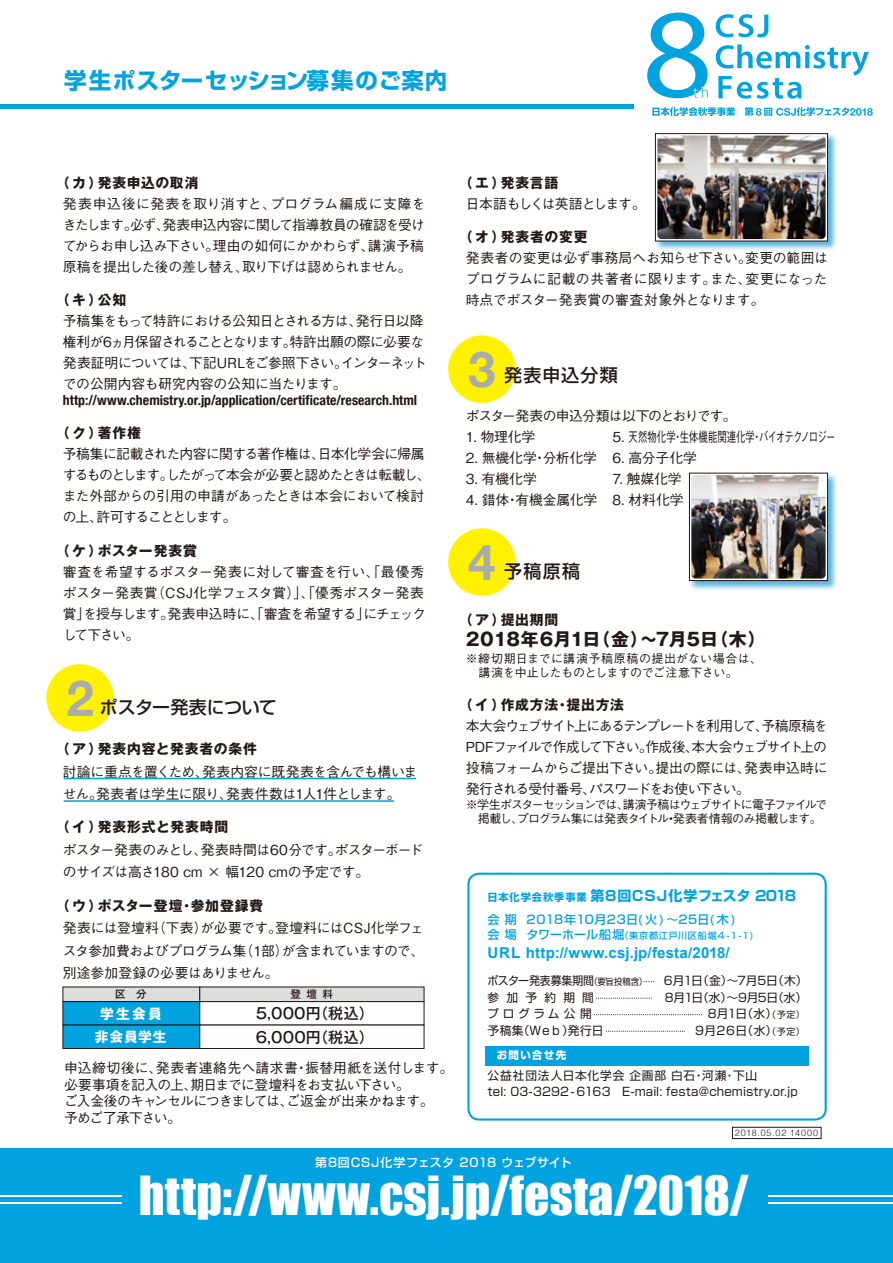
<style>
.page{position:relative;width:893px;height:1263px;background:#fff}
.page>*{position:absolute;margin:0;border:0;box-sizing:border-box;transform-origin:0 0}
.t1{font:49.5px "Impact";letter-spacing:.005em;color:#fff}
.t2{font:700 49.5px "Helvetica Neue";color:#aaabab}
.t3{font:700 22.5px "Shin Go Pro";letter-spacing:.02em;color:#00a3df}
.t4{font:700 18px "Gothic MB101 Pro";letter-spacing:-.01em;color:#221815}
.t5{font:500 18px "Shin Go Pro";letter-spacing:.03em;color:#221815}
.t6{font:500 18px "Shin Go Pro";letter-spacing:-.01em;color:#221815}
.t7{font:700 15px "Arial";letter-spacing:.015em;color:#00a3df}
.t8{font:500 15px "Gothic MB101 Pro";letter-spacing:.015em;color:#221815}
.t9{font:700 13.95px "Shin Go Pro";letter-spacing:.05em;color:#00a3df}
.t10{font:500 13.8px/21px "Gothic BBB Pro";letter-spacing:-.04em;color:#221815}
.t11{font:700 13.8px "Gothic MB101 Pro";letter-spacing:.06em;color:#221815}
.t12{font:500 13.8px/21px "Gothic BBB Pro";letter-spacing:-.065em;color:#221815}
.t13{font:500 13.8px/21px "Gothic BBB Pro";letter-spacing:-.02em;color:#221815}
.t14{font:700 condensed 13.8px "Helvetica Neue";color:#221815}
.t15{font:500 13.8px "Gothic BBB Pro";letter-spacing:-.015em;color:#221815}
.t16{font:500 13.8px "Gothic BBB Pro";letter-spacing:-.06em;color:#221815}
.t17{font:500 13.8px "Gothic BBB Pro";letter-spacing:-.075em;color:#221815}
.t18{font:500 13.8px "Gothic BBB Pro";letter-spacing:-.005em;color:#221815}
.t19{font:500 13.8px "Gothic BBB Pro";letter-spacing:-.01em;color:#221815}
.t20{font:700 13.8px "Gothic MB101 Pro";letter-spacing:.07em;color:#fff}
.t21{font:500 12px/14.4px "Gothic BBB Pro";letter-spacing:-.095em;color:#221815;text-align:center}
.t22{font:500 12px/14.4px "Gothic BBB Pro";letter-spacing:.005em;color:#221815}
.t23{font:500 12px "Shin Go Pro";letter-spacing:.035em;color:#00a3df}
.t24{font:500 12px "Shin Go Pro";letter-spacing:.045em;color:#fff}
.t25{font:11.7px/16.5px "Shin Go Pro";letter-spacing:.015em;color:#221815}
.t26{font:11.7px "Shin Go Pro";letter-spacing:-.015em;color:#221815;scale:.93 1}
.t27{font:11.7px "Shin Go Pro";letter-spacing:-.015em;color:#221815}
.t28{font:11.7px "Shin Go Pro";letter-spacing:-.045em;color:#221815}
.t29{font:11.7px "Shin Go Pro";letter-spacing:.33em;color:#221815}
.t30{font:700 10.5px "Shin Go Pro";letter-spacing:.13em;color:#fff}
.t31{font:500 10.5px "Gothic MB101 Pro";color:#221815}
.t32{font:500 9px "Shin Go Pro";letter-spacing:.095em;color:#00a3df}
.t33{font:300 9px "Helvetica";letter-spacing:.1em;color:#221815}
.s1{font-size:10.2px}
.s2{font-size:12px}
.s3{font-size:9px}
</style>
<div class="page">
<div style="left:0;top:1148px;width:893px;height:115px;background:#00a3df"></div>
<svg style="left:652px;top:107px;width:83px;height:9px"></svg>
<svg style="left:745px;top:107px;width:128px;height:9px"></svg>
<svg style="left:716px;top:14px;width:52px;height:23px"></svg>
<svg style="left:716px;top:44px;width:153px;height:55px"></svg>
<svg style="left:647px;top:13px;width:61px;height:85px"></svg>
<hr style="left:0;top:104px;width:634px;height:4px;background:#00a3df">
<div style="left:467px;top:873px;width:360px;height:247px;border:2px solid #00a3df;border-radius:11px"></div>
<div style="left:46px;top:664px;width:68px;height:68px;background:#fff100;border-radius:50%"></div>
<div style="left:448px;top:335px;width:68px;height:68px;background:#fff100;border-radius:50%"></div>
<div style="left:448px;top:528px;width:68px;height:68px;background:#fff100;border-radius:50%"></div>
<div style="left:485px;top:1046px;width:324px;height:19px;background:#00a3df"></div>
<svg style="left:596px;top:998px;width:56px;height:1px"></svg>
<svg style="left:594px;top:1014px;width:108px;height:1px"></svg>
<svg style="left:606px;top:1031px;width:79px;height:1px"></svg>
<div style="left:732px;top:1127px;width:89px;height:12px;border:1px solid #221815"></div>
<div style="left:62px;top:986px;width:138px;height:16px;background:#dcdddd"></div>
<div style="left:62px;top:1001px;width:138px;height:24px;background:#00a3df;border:1px solid #221815"></div>
<div style="left:62px;top:1025px;width:138px;height:24px;background:#00a3df;border:1px solid #221815"></div>
<div style="left:199px;top:986px;width:225px;height:16px;background:#dcdddd"></div>
<div style="left:199px;top:1001px;width:225px;height:24px;background:#fff;border:1px solid #221815"></div>
<div style="left:199px;top:1025px;width:225px;height:24px;background:#fff;border:1px solid #221815"></div>
<hr style="left:768px;top:1195px;width:125px;height:1px;background:#fff">
<hr style="left:768px;top:1202px;width:125px;height:1px;background:#fff">
<hr style="left:0;top:1195px;width:121px;height:1px;background:#fff">
<hr style="left:0;top:1202px;width:121px;height:1px;background:#fff">
<hr style="left:64px;top:778px;width:352px;height:1px;background:#00a3df">
<hr style="left:64px;top:800px;width:330px;height:2px;background:#00a3df">
<img style="left:654px;top:133px;width:183px;height:117px">
<svg style="left:655px;top:133px;width:173px;height:108px"></svg>
<img style="left:657px;top:136px;width:169px;height:103px">
<img style="left:688px;top:472px;width:149px;height:118px">
<svg style="left:689px;top:473px;width:139px;height:108px"></svg>
<img style="left:691px;top:475px;width:135px;height:104px">
<h2 class="t3" style="left:64px;top:63px;width:385px">学生ポスターセッション募集のご案内</h2>
<p class="t11" style="left:56px;top:171px;width:144px">（カ）発表申込の取消</p>
<p class="t10" style="left:63px;top:191px;width:364px;text-align:justify">発表申込後に発表を取り消すと、プログラム編成に支障をきたします。必ず、発表申込内容に関して指導教員の確認を受けてからお申し込み下さい。理由の如何にかかわらず、講演予稿原稿を提出した後の差し替え、取り下げは認められません。</p>
<p class="t11" style="left:56px;top:288px;width:72px">（キ）公知</p>
<p class="t10" style="left:63px;top:308px;width:365px">予稿集をもって特許における公知日とされる方は、発行日以降権利が6ヵ月保留されることとなります。特許出願の際に必要な発表証明については、下記URLをご参照下さい。インターネットでの公開内容も研究内容の公知に当たります。</p>
<p class="t14" style="left:63px;top:392px;width:356px">http://www.chemistry.or.jp/application/certificate/research.html</p>
<p class="t11" style="left:56px;top:422px;width:87px">（ク）著作権</p>
<p class="t12" style="left:63px;top:442px;width:370px">予稿集に記載された内容に関する著作権は、日本化学会に帰属するものとします。したがって本会が必要と認めたときは転載し、また外部からの引用の申請があったときは本会において検討の上、許可することとします。</p>
<p class="t11" style="left:56px;top:539px;width:143px">（ケ）ポスター発表賞</p>
<p class="t13" style="left:63px;top:559px;width:364px">審査を希望するポスター発表に対して審査を行い、「最優秀ポスター発表賞（CSJ化学フェスタ賞）」、「優秀ポスター発表賞」を授与します。発表申込時に、「審査を希望する」にチェックして下さい。</p>
<h1 class="t2" style="left:66px;top:667px;width:29px">2</h1>
<h3 class="t6" style="left:62px;top:692px;width:216px">　　ポスター発表について</h3>
<p class="t11" style="left:56px;top:738px;width:203px">（ア）発表内容と発表者の条件</p>
<p class="t10" style="left:63px;top:759px;width:356px;line-height:22.5px">討論に重点を置くため、発表内容に既発表を含んでも構いません。発表者は学生に限り、発表件数は1人1件とします。</p>
<p class="t11" style="left:56px;top:816px;width:174px">（イ）発表形式と発表時間</p>
<p class="t10" style="left:63px;top:837px;width:362px;line-height:22.5px">ポスター発表のみとし、発表時間は60分です。ポスターボードのサイズは高さ180 cm × 幅120 cmの予定です。</p>
<p class="t11" style="left:56px;top:894px;width:209px">（ウ）ポスター登壇・参加登録費</p>
<p class="t10" style="left:63px;top:915px;width:363px;line-height:22.5px;text-align:justify">発表には登壇料（下表）が必要です。登壇料にはCSJ化学フェスタ参加費およびプログラム集（1部）が含まれていますので、別途参加登録の必要はありません。</p>
<p class="t31" style="left:115px;top:985px;width:33px">区　分</p>
<p class="t31" style="left:291px;top:985px;width:44px">登壇料</p>
<p class="t20" style="left:100px;top:1002px;width:63px">学生会員</p>
<p class="t8" style="left:256px;top:1001px;width:120px">5,000円（税込）</p>
<p class="t20" style="left:95px;top:1025px;width:73px">非会員学生</p>
<p class="t8" style="left:256px;top:1024px;width:120px">6,000円（税込）</p>
<p class="t10" style="left:64px;top:1058px;width:391px;line-height:16.5px">申込締切後に、発表者連絡先へ請求書・振替用紙を送付します。必要事項を記入の上、期日までに登壇料をお支払い下さい。<br>ご入金後のキャンセルにつきましては、ご返金が出来かねます。<br>予めご了承下さい。</p>
<p class="t11" style="left:459px;top:171px;width:101px">（エ）発表言語</p>
<p class="t17" style="left:466px;top:192px;width:181px">日本語もしくは英語とします。</p>
<p class="t11" style="left:459px;top:225px;width:130px">（オ）発表者の変更</p>
<p class="t10" style="left:466px;top:245px;width:364px;text-align:justify">発表者の変更は必ず事務局へお知らせ下さい。変更の範囲はプログラムに記載の共著者に限ります。また、変更になった時点でポスター発表賞の審査対象外となります。</p>
<h1 class="t2" style="left:468px;top:339px;width:29px">3</h1>
<h3 class="t5" style="left:466px;top:360px;width:153px">　　発表申込分類</h3>
<p class="t16" style="left:466px;top:404px;width:272px">ポスター発表の申込分類は以下のとおりです。</p>
<p class="t10" style="left:466px;top:424px;width:71px">1. 物理化学</p>
<p class="t18" style="left:466px;top:446px;width:133px">2. 無機化学・分析化学</p>
<p class="t10" style="left:466px;top:466px;width:72px">3. 有機化学</p>
<p class="t19" style="left:466px;top:488px;width:133px">4. 錯体・有機金属化学</p>
<p class="t15" style="left:613px;top:425px;width:224px">5. 天然物化学・生体機能関連化学・バイオテクノロジー</p>
<p class="t10" style="left:613px;top:445px;width:86px">6. 高分子化学</p>
<p class="t10" style="left:613px;top:466px;width:70px">7. 触媒化学</p>
<p class="t10" style="left:613px;top:487px;width:73px">8. 材料化学</p>
<h1 class="t2" style="left:468px;top:531px;width:29px">4</h1>
<h3 class="t5" style="left:466px;top:556px;width:115px">　　予稿原稿</h3>
<p class="t11" style="left:459px;top:608px;width:101px">（ア）提出期間</p>
<h3 class="t4" style="left:466px;top:624px;width:301px">2018年6月1日（金）～7月5日（木）</h3>
<p class="t22" style="left:466px;top:650px;width:298px">※締切期日までに講演予稿原稿の提出がない場合は、　講演を中止したものとしますのでご注意下さい。</p>
<p class="t11" style="left:459px;top:694px;width:167px">（イ）作成方法・提出方法</p>
<p class="t10" style="left:466px;top:714px;width:363px;text-align:justify">本大会ウェブサイト上にあるテンプレートを利用して、予稿原稿をPDFファイルで作成して下さい。作成後、本大会ウェブサイト上の投稿フォームからご提出下さい。提出の際には、発表申込時に発行される受付番号、パスワードをお使い下さい。</p>
<p class="t21" style="left:466px;top:795px;width:363px">※学生ポスターセッションでは、講演予稿はウェブサイトに電子ファイルで掲載し、プログラム集には発表タイトル•発表者情報のみ掲載します。</p>
<p class="t9" style="left:488px;top:885px;width:310px"><span class="s1">日本化学会秋季事業</span>第8回CSJ化学フェスタ 2018</p>
<p class="t23" style="left:488px;top:910px;width:250px">会 期 2018年10月23日(火)～25日(木)</p>
<p class="t32" style="left:488px;top:928px;width:268px"><span class="s2">会 場 タワーホール船堀</span>（東京都江戸川区船堀4-1-1)</p>
<p class="t7" style="left:488px;top:943px;width:244px">URL http://www.csj.jp/festa/2018/</p>
<p class="t26" style="left:487px;top:971px;width:173px">ポスター発表募集期間<span class="s3">（要旨投稿含）</span></p>
<p class="t27" style="left:664px;top:971px;width:145px">6月1日（金）～7月5日（木）</p>
<p class="t25" style="left:488px;top:988px;width:123px">参加予約期間　</p>
<p class="t28" style="left:665px;top:988px;width:144px">8月1日（水）～9月5日（水）</p>
<p class="t29" style="left:487px;top:1004px;width:124px">プログラム公開　</p>
<p class="t25" style="left:708px;top:1004px;width:98px">8月1日（水）<span class="s3">（予定）</span></p>
<p class="t25" style="left:488px;top:1021px;width:117px">予稿集（Ｗｅｂ）発行日</p>
<p class="t25" style="left:695px;top:1021px;width:111px">9月26日（水）<span class="s3">（予定）</span></p>
<p class="t30" style="left:497px;top:1047px;width:71px">お問い合せ先</p>
<p class="t25" style="left:488px;top:1066px;width:312px">公益社団法人日本化学会 企画部 白石・河瀬・下山<br>tel: 03-3292- 6163 E-mail: festa@chemistry.or.jp</p>
<p class="t33" style="left:735px;top:1127px;width:85px">2018.05.02 14000</p>
<p class="t24" style="left:315px;top:1153px;width:258px">第8回CSJ化学フェスタ 2018 ウェブサイト</p>
<h1 class="t1" style="left:139px;top:1157px;width:612px">http://www.csj.jp/festa/2018/</h1>
</div>
